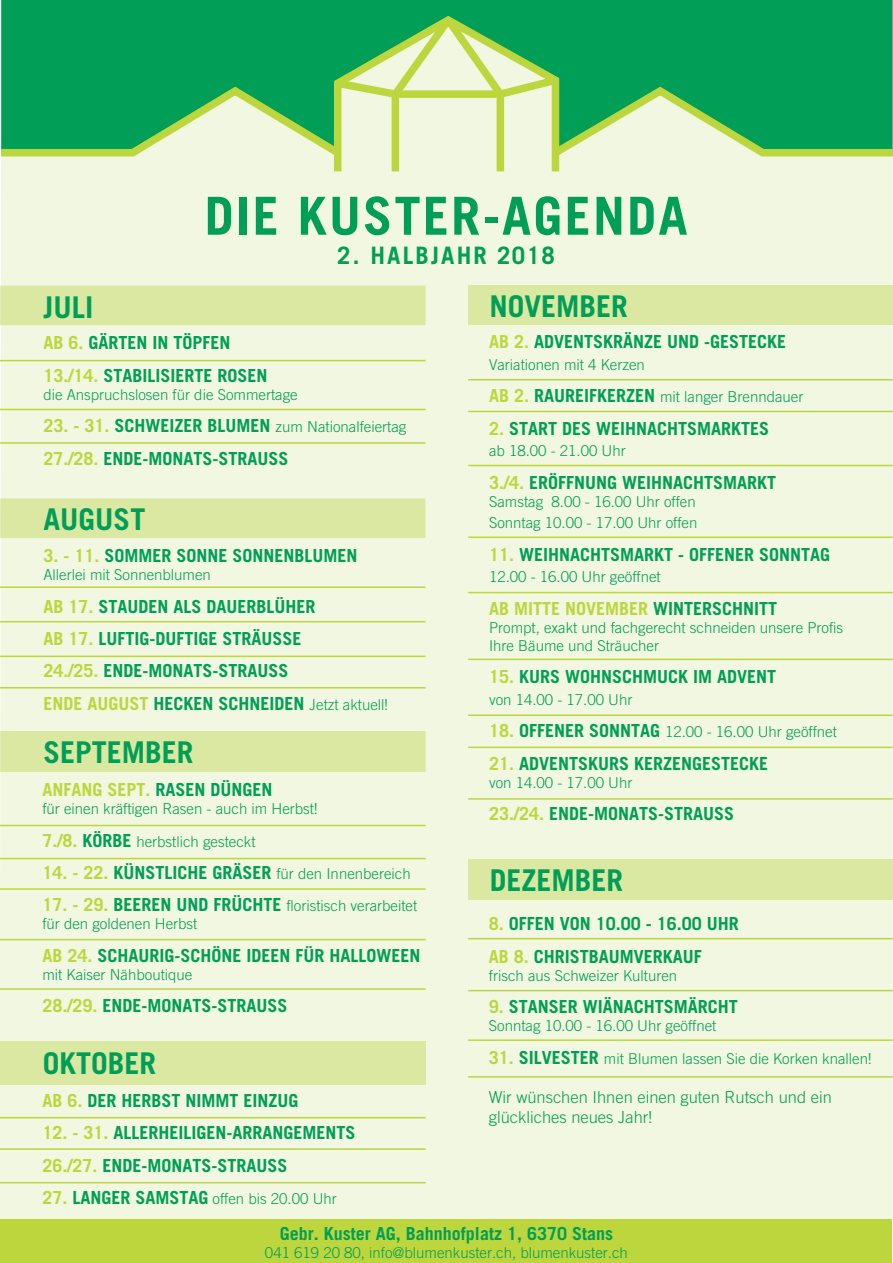
<style>
.page{position:relative;width:893px;height:1263px;background:#fff}
.page>*{position:absolute;margin:0;border:0;box-sizing:border-box;transform-origin:0 0}
.t1{font:700 52.5px "Trade Gothic";letter-spacing:.04em;color:#009e57}
.t2{font:700 30px "Trade Gothic";color:#009e57}
.t3{font:700 24px "Trade Gothic";letter-spacing:.09em;color:#009e57}
.t4{font:700 18px/32.4px "Trade Gothic";color:#009e57}
.t5{font:700 18px "Trade Gothic";color:#bdd63e}
.t6{font:300 16.5px/19.8px "Trade Gothic";color:#009e57}
.t7{font:300 15px/32.4px "Trade Gothic";color:#009e57}
.s1{color:#bdd63e}
.s2{font-weight:700;font-size:18px;color:#bdd63e}
.s3{font-weight:700;font-size:18px}
.s4{font-weight:300;font-size:15px}
.s5{color:#009e57}
</style>
<div class="page">
<div style="left:0;top:179px;width:893px;height:1084px;background:#f1f7e0"></div>
<div style="left:1px;top:0;width:892px;height:10px;background:#009e57"></div>
<svg style="left:1px;top:10px;width:892px;height:169px;background:#5fc082"></svg>
<hr style="left:0;top:286px;width:1px;height:39px;background:#e2ecb3">
<div style="left:1px;top:286px;width:425px;height:39px;background:#dbe8a1"></div>
<hr style="left:0;top:360px;width:426px;height:1px;background:#bdd63e">
<hr style="left:0;top:409px;width:426px;height:1px;background:#bdd63e">
<hr style="left:0;top:442px;width:426px;height:2px;background:#bdd63e">
<hr style="left:468px;top:1039px;width:425px;height:2px;background:#bdd63e">
<hr style="left:468px;top:714px;width:424px;height:2px;background:#bdd63e">
<hr style="left:468px;top:659px;width:424px;height:1px;background:#bdd63e">
<hr style="left:468px;top:379px;width:424px;height:1px;background:#bdd63e">
<hr style="left:468px;top:411px;width:424px;height:1px;background:#bdd63e">
<hr style="left:468px;top:592px;width:424px;height:1px;background:#bdd63e">
<hr style="left:468px;top:465px;width:424px;height:1px;background:#bdd63e">
<hr style="left:468px;top:938px;width:425px;height:1px;background:#bdd63e">
<hr style="left:468px;top:747px;width:425px;height:1px;background:#bdd63e">
<hr style="left:468px;top:990px;width:425px;height:1px;background:#bdd63e">
<hr style="left:468px;top:798px;width:425px;height:2px;background:#bdd63e">
<hr style="left:468px;top:1076px;width:425px;height:1px;background:#bdd63e">
<hr style="left:0;top:498px;width:1px;height:40px;background:#e2ecb3">
<div style="left:1px;top:498px;width:424px;height:40px;background:#dbe8a1"></div>
<div style="left:0;top:731px;width:426px;height:41px;background:#dbe8a1"></div>
<div style="left:0;top:1042px;width:426px;height:43px;background:#dbe8a1"></div>
<hr style="left:0;top:586px;width:426px;height:2px;background:#bdd63e">
<hr style="left:0;top:621px;width:426px;height:1px;background:#bdd63e">
<hr style="left:0;top:655px;width:426px;height:2px;background:#bdd63e">
<hr style="left:0;top:825px;width:426px;height:1px;background:#bdd63e">
<hr style="left:0;top:858px;width:426px;height:1px;background:#bdd63e">
<hr style="left:0;top:888px;width:426px;height:2px;background:#bdd63e">
<hr style="left:0;top:939px;width:426px;height:1px;background:#bdd63e">
<hr style="left:0;top:988px;width:426px;height:2px;background:#bdd63e">
<hr style="left:0;top:1117px;width:426px;height:1px;background:#bdd63e">
<hr style="left:0;top:1148px;width:426px;height:2px;background:#bdd63e">
<hr style="left:0;top:687px;width:426px;height:1px;background:#bdd63e">
<hr style="left:0;top:1182px;width:426px;height:1px;background:#bdd63e">
<div style="left:468px;top:286px;width:425px;height:39px;background:#dbe8a1"></div>
<div style="left:468px;top:859px;width:425px;height:41px;background:#dbe8a1"></div>
<hr style="left:468px;top:536px;width:425px;height:2px;background:#bdd63e">
<div style="left:1px;top:1220px;width:891px;height:43px;background:#bdd63e"></div>
<h2 class="t2" style="left:44px;top:289px;width:51px">JULI</h2>
<h1 class="t1" style="left:205px;top:184px;width:484px">DIE KUSTER-AGENDA</h1>
<h3 class="t3" style="left:337px;top:240px;width:219px">2. HALBJAHR 2018</h3>
<h2 class="t2" style="left:489px;top:288px;width:140px">NOVEMBER</h2>
<p class="t4" style="left:43px;top:327px;width:226px"><span class="s1">AB 6.</span> GÄRTEN IN TÖPFEN<br><span class="s1">13./14.</span> STABILISIERTE ROSEN</p>
<p class="t7" style="left:43px;top:378px;width:256px">die Anspruchslosen für die Sommertage</p>
<p class="t7" style="left:43px;top:410px;width:364px"><span class="s2">23. - 31.</span> <span class="s3">SCHWEIZER BLUMEN</span> zum Nationalfeiertag</p>
<p class="t4" style="left:43px;top:442px;width:247px"><span class="s1">27./28.</span> ENDE-MONATS-STRAUSS</p>
<h2 class="t2" style="left:44px;top:501px;width:103px">AUGUST</h2>
<p class="t4" style="left:43px;top:539px;width:316px"><span class="s1">3. - 11.</span> SOMMER SONNE SONNENBLUMEN</p>
<p class="t7" style="left:43px;top:558px;width:169px">Allerlei mit Sonnenblumen</p>
<p class="t4" style="left:43px;top:590px;width:346px"><span class="s1">AB 17.</span> STAUDEN ALS DAUERBLÜHER<br><span class="s1">AB 17.</span> LUFTIG-DUFTIGE STRÄUSSE<br><span class="s1">24./25.</span> ENDE-MONATS-STRAUSS<br><span class="s1">ENDE AUGUST</span> HECKEN SCHNEIDEN <span class="s4">Jetzt aktuell!</span></p>
<h2 class="t2" style="left:43px;top:734px;width:152px">SEPTEMBER</h2>
<p class="t5" style="left:42px;top:779px;width:232px">ANFANG SEPT. <span class="s5">RASEN DÜNGEN</span></p>
<p class="t7" style="left:42px;top:792px;width:277px">für einen kräftigen Rasen - auch im Herbst!<br><span class="s2">7./8.</span> <span class="s3">KÖRBE</span> herbstlich gesteckt</p>
<p class="t7" style="left:42px;top:857px;width:370px"><span class="s2">14. - 22.</span> <span class="s3">KÜNSTLICHE GRÄSER</span> für den Innenbereich</p>
<p class="t7" style="left:42px;top:897px;width:376px;line-height:18px"><span class="s2">17. - 29.</span> <span class="s3">BEEREN UND FRÜCHTE</span> floristisch verarbeitet für den goldenen Herbst</p>
<p class="t4" style="left:42px;top:939px;width:380px"><span class="s1">AB 24.</span> SCHAURIG-SCHÖNE IDEEN FÜR HALLOWEEN</p>
<p class="t7" style="left:42px;top:958px;width:152px">mit Kaiser Nähboutique</p>
<p class="t4" style="left:42px;top:989px;width:247px"><span class="s1">28./29.</span> ENDE-MONATS-STRAUSS</p>
<h2 class="t2" style="left:43px;top:1045px;width:115px">OKTOBER</h2>
<p class="t4" style="left:42px;top:1084px;width:258px"><span class="s1">AB 6.</span> DER HERBST NIMMT EINZUG</p>
<p class="t4" style="left:42px;top:1116px;width:315px"><span class="s1">12. - 31.</span> ALLERHEILIGEN-ARRANGEMENTS<br><span class="s1">26./27.</span> ENDE-MONATS-STRAUSS</p>
<p class="t7" style="left:42px;top:1182px;width:296px"><span class="s2">27.</span> <span class="s3">LANGER SAMSTAG</span> offen bis 20.00 Uhr</p>
<p class="t4" style="left:489px;top:325px;width:299px"><span class="s1">AB 2.</span> ADVENTSKRÄNZE UND -GESTECKE</p>
<p class="t7" style="left:489px;top:348px;width:316px">Variationen mit 4 Kerzen<br><span class="s2">AB 2.</span> <span class="s3">RAUREIFKERZEN</span> mit langer Brenndauer</p>
<p class="t4" style="left:489px;top:412px;width:282px"><span class="s1">2.</span> START DES WEIHNACHTSMARKTES</p>
<p class="t7" style="left:489px;top:435px;width:138px">ab 18.00 - 21.00 Uhr</p>
<p class="t4" style="left:489px;top:466px;width:289px"><span class="s1">3./4.</span> ERÖFFNUNG WEIHNACHTSMARKT</p>
<p class="t7" style="left:489px;top:490px;width:210px;line-height:21.6px">Samstag 8.00 - 16.00 Uhr offen<br>Sonntag 10.00 - 17.00 Uhr offen</p>
<p class="t4" style="left:489px;top:538px;width:343px"><span class="s1">11.</span> WEIHNACHTSMARKT - OFFENER SONNTAG</p>
<p class="t7" style="left:489px;top:561px;width:173px">12.00 - 16.00 Uhr geöffnet</p>
<p class="t5" style="left:489px;top:597px;width:290px">AB MITTE NOVEMBER <span class="s5">WINTERSCHNITT</span></p>
<p class="t7" style="left:489px;top:618px;width:356px;line-height:18px">Prompt, exakt und fachgerecht schneiden unsere Profis<br>Ihre Bäume und Sträucher</p>
<p class="t4" style="left:489px;top:660px;width:289px"><span class="s1">15.</span> KURS WOHNSCHMUCK IM ADVENT</p>
<p class="t7" style="left:489px;top:683px;width:145px">von 14.00 - 17.00 Uhr</p>
<p class="t7" style="left:489px;top:715px;width:349px"><span class="s2">18.</span> <span class="s3">OFFENER SONNTAG</span> 12.00 - 16.00 Uhr geöffnet</p>
<p class="t4" style="left:489px;top:747px;width:281px"><span class="s1">21.</span> ADVENTSKURS KERZENGESTECKE</p>
<p class="t7" style="left:489px;top:766px;width:145px">von 14.00 - 17.00 Uhr</p>
<p class="t4" style="left:489px;top:797px;width:247px"><span class="s1">23./24.</span> ENDE-MONATS-STRAUSS</p>
<h2 class="t2" style="left:490px;top:861px;width:135px">DEZEMBER</h2>
<p class="t4" style="left:489px;top:907px;width:252px"><span class="s1">8.</span> OFFEN VON 10.00 - 16.00 UHR<br><span class="s1">AB 8.</span> CHRISTBAUMVERKAUF</p>
<p class="t7" style="left:489px;top:959px;width:190px">frisch aus Schweizer Kulturen</p>
<p class="t4" style="left:489px;top:990px;width:251px"><span class="s1">9.</span> STANSER WIÄNACHTSMÄRCHT</p>
<p class="t7" style="left:489px;top:1009px;width:229px">Sonntag 10.00 - 16.00 Uhr geöffnet</p>
<p class="t7" style="left:489px;top:1042px;width:384px"><span class="s2">31.</span> <span class="s3">SILVESTER</span> mit Blumen lassen Sie die Korken knallen!</p>
<p class="t6" style="left:489px;top:1087px;width:344px">Wir wünschen Ihnen einen guten Rutsch und ein glückliches neues Jahr!</p>
<p class="t4" style="left:280px;top:1217px;width:335px">Gebr. Kuster AG, Bahnhofplatz 1, 6370 Stans</p>
<p class="t7" style="left:265px;top:1237px;width:364px">041 619 20 80, info@blumenkuster.ch, blumenkuster.ch</p>
</div>
